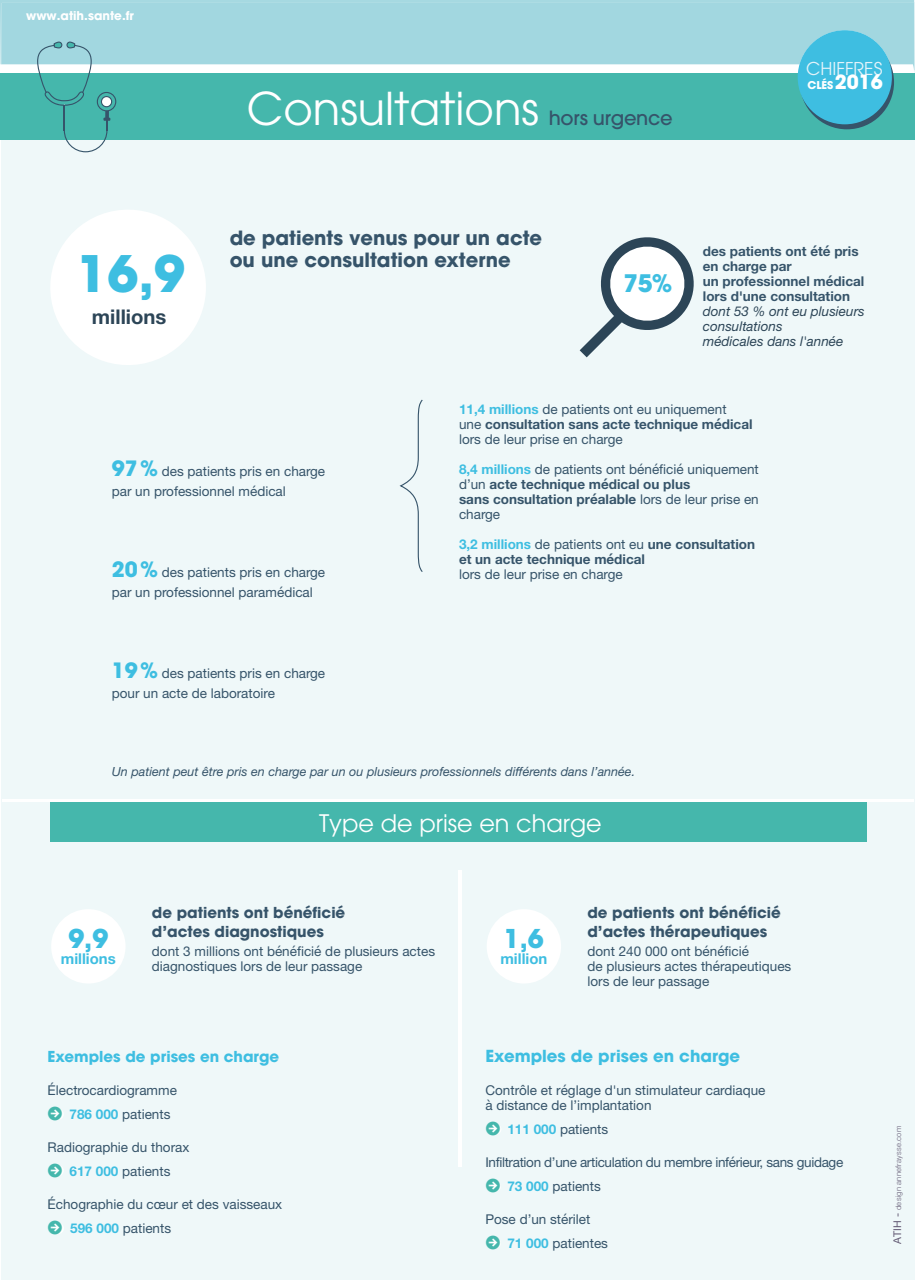
<style>
.page{position:relative;width:915px;height:1280px;background:#fff}
.page>*{position:absolute;margin:0;border:0;box-sizing:border-box;transform-origin:0 0}
.t1{font:700 49.95px "Avant Garde";color:#3ebee1}
.t2{font:45px "Avant Garde";color:#fff}
.t3{font:700 25.8px "Avant Garde";color:#3ebee1}
.t4{font:24px "Avant Garde";color:#fff}
.t5{font:700 24px "Avant Garde";color:#3ebee1}
.t6{font:700 20.25px "Helvetica Neue";color:#2c4557}
.t7{font:700 19.5px/22.5px "Avant Garde";color:#36546a}
.t8{font:500 19.5px "Avant Garde";letter-spacing:-.015em;color:#36546a}
.t9{font:700 19.35px "Avant Garde";color:#fff}
.t10{font:17.55px "Avant Garde";color:#e3f3fa}
.t11{font:700 16.5px "Avant Garde";color:#3ebee1}
.t12{font:700 15px/19.5px "Avant Garde";color:#36546a}
.t13{font:700 15px "Avant Garde";color:#3ebee1}
.t14{font:700 15px "Helvetica Neue";color:#3ebee1}
.t15{font:13.5px/15px "Helvetica Neue";color:#36546a}
.t16{font:700 13.5px/15px "Helvetica Neue";color:#36546a}
.t17{font:13.5px "Helvetica Neue";letter-spacing:-.025em;color:#36546a}
.t18{font:italic 13.5px/15px "Helvetica Neue";color:#2c4557}
.t19{font:italic 12.6px "Helvetica Neue";color:#36546a}
.t20{font:700 12px "Avant Garde";color:#fff}
.t21{font:700 10.65px "Avant Garde";color:#fff}
.t22{font:300 7.65px "Helvetica Neue";letter-spacing:.03em;color:#635a74}
.s1{font-family:"Avant Garde";font-weight:700;font-size:21px;color:#3ebee1}
.s2{font-weight:700;color:#3ebee1}
.s3{font-weight:700}
.s4{color:#3ebee1}
.s5{font-weight:400}
.s6{font-family:"ARS Maquette Pro";font-weight:700;font-size:16.5px;color:#45b7ac}
.s7{font-weight:400;font-size:10.65px}
</style>
<div class="page">
<div style="left:2px;top:3px;width:912px;height:1277px;background:#eff8f9"></div>
<svg style="left:50px;top:210px;width:156px;height:155px"></svg>
<svg style="left:579px;top:237px;width:115px;height:120px"></svg>
<svg style="left:399px;top:400px;width:23px;height:172px"></svg>
<div style="left:0;top:0;width:913px;height:42px;background:#a6d9e1"></div>
<div style="left:2px;top:3px;width:912px;height:39px;background:#a2d7e0"></div>
<div style="left:50px;top:802px;width:816px;height:40px;background:#45b7ac"></div>
<hr style="left:2px;top:799px;width:911px;height:3px;background:#fff">
<div style="left:51px;top:909px;width:74px;height:74px;background:#fff;border-radius:50%"></div>
<div style="left:53px;top:1108px;width:11px;height:12px;background:#fff;border-radius:50%"></div>
<div style="left:53px;top:1165px;width:11px;height:11px;background:#fff;border-radius:50%"></div>
<div style="left:53px;top:1223px;width:11px;height:11px;background:#fff;border-radius:50%"></div>
<div style="left:490px;top:1238px;width:11px;height:10px;background:#fff;border-radius:50%"></div>
<div style="left:486px;top:909px;width:75px;height:74px;background:#fff;border-radius:50%"></div>
<div style="left:490px;top:1124px;width:11px;height:10px;background:#fff;border-radius:50%"></div>
<div style="left:490px;top:1181px;width:11px;height:10px;background:#fff;border-radius:50%"></div>
<hr style="left:458px;top:871px;width:3px;height:296px;background:#fff">
<hr style="left:458px;top:870px;width:3px;height:296px;background:#fff">
<svg style="left:0;top:42px;width:914px;height:110px"></svg>
<svg style="left:799px;top:35px;width:94px;height:94px"></svg>
<div style="left:797px;top:30px;width:94px;height:94px;background:#3ebee1;border-radius:50%"></div>
<p class="t20" style="left:26px;top:8px;width:109px">www.atih.sante.fr</p>
<h2 class="t2" style="left:247px;top:82px;width:293px">Consultations</h2>
<h3 class="t8" style="left:548px;top:106px;width:125px">hors urgence</h3>
<p class="t10" style="left:805px;top:58px;width:78px">CHIFFRES</p>
<h3 class="t9" style="left:834px;top:69px;width:50px">2016</h3>
<p class="t21" style="left:807px;top:78px;width:27px">CLÉS</p>
<h1 class="t1" style="left:77px;top:241px;width:110px">16,9</h1>
<h3 class="t6" style="left:92px;top:301px;width:76px">millions</h3>
<h3 class="t7" style="left:229px;top:226px;width:314px">de patients venus pour un acte ou une consultation externe</h3>
<h3 class="t5" style="left:623px;top:268px;width:50px">75%</h3>
<p class="t16" style="left:702px;top:244px;width:163px">des patients ont été pris en charge par<br>un professionnel médical lors d'une consultation</p>
<p class="t18" style="left:702px;top:305px;width:163px">dont 53 % ont eu plusieurs consultations<br>médicales dans l'année</p>
<p class="t15" style="left:112px;top:463px;width:215px;line-height:19.5px"><span class="s1">97 %</span> des patients pris en charge par un professionnel médical</p>
<p class="t15" style="left:112px;top:563px;width:215px;line-height:19.5px"><span class="s1">20 %</span> des patients pris en charge par un professionnel paramédical</p>
<p class="t15" style="left:112px;top:664px;width:215px;line-height:19.5px"><span class="s1">19 %</span> des patients pris en charge pour un acte de laboratoire</p>
<p class="t15" style="left:459px;top:403px;width:295px"><span class="s2">11,4 millions</span> de patients ont eu uniquement<br>une <span class="s3">consultation sans acte technique médical </span>lors de leur prise en charge</p>
<p class="t15" style="left:459px;top:463px;width:301px"><span class="s2">8,4 millions</span> de patients ont bénéficié uniquement d’un <span class="s3">acte technique médical ou plus<br>sans consultation préalable</span> lors de leur prise en charge</p>
<p class="t16" style="left:459px;top:537px;width:297px"><span class="s4">3,2 millions</span> <span class="s5">de patients ont eu</span> une consultation et un acte technique médical</p>
<p class="t15" style="left:459px;top:568px;width:165px">lors de leur prise en charge</p>
<p class="t19" style="left:112px;top:763px;width:525px">Un patient peut être pris en charge par un ou plusieurs professionnels différents dans l’année.</p>
<h3 class="t3" style="left:68px;top:921px;width:41px">9,9</h3>
<p class="t14" style="left:61px;top:947px;width:56px">millions</p>
<h3 class="t4" style="left:319px;top:809px;width:284px">Type de prise en charge</h3>
<p class="t12" style="left:152px;top:902px;width:195px">de patients ont bénéficié d’actes diagnostiques</p>
<p class="t15" style="left:152px;top:944px;width:284px">dont 3 millions ont bénéficié de plusieurs actes diagnostiques lors de leur passage</p>
<h3 class="t3" style="left:503px;top:921px;width:41px">1,6</h3>
<p class="t14" style="left:500px;top:947px;width:48px">million</p>
<p class="t12" style="left:587px;top:902px;width:195px">de patients ont bénéficié d’actes thérapeutiques</p>
<p class="t15" style="left:587px;top:944px;width:205px">dont 240 000 ont bénéficié<br>de plusieurs actes thérapeutiques lors de leur passage</p>
<p class="t13" style="left:48px;top:1047px;width:233px">Exemples de prises en charge</p>
<p class="t15" style="left:48px;top:1084px;width:131px">Électrocardiogramme</p>
<p class="t15" style="left:48px;top:1108px;width:124px"><span class="s6">→</span> <span class="s2">786 000</span> patients</p>
<p class="t15" style="left:48px;top:1141px;width:143px">Radiographie du thorax</p>
<p class="t15" style="left:48px;top:1165px;width:124px"><span class="s6">→</span> <span class="s2">617 000</span> patients</p>
<p class="t15" style="left:48px;top:1198px;width:236px">Échographie du cœur et des vaisseaux</p>
<p class="t15" style="left:48px;top:1222px;width:125px"><span class="s6">→</span> <span class="s2">596 000</span> patients</p>
<p class="t11" style="left:485px;top:1046px;width:256px">Exemples de prises en charge</p>
<p class="t15" style="left:485px;top:1084px;width:281px">Contrôle et réglage d'un stimulateur cardiaque à distance de l’implantation</p>
<p class="t15" style="left:485px;top:1123px;width:124px"><span class="s6">→</span> <span class="s2">111 000</span> patients</p>
<p class="t17" style="left:485px;top:1153px;width:359px">Infiltration d’une articulation du membre inférieur, sans guidage</p>
<p class="t15" style="left:485px;top:1180px;width:117px"><span class="s6">→</span> <span class="s2">73 000</span> patients</p>
<p class="t15" style="left:485px;top:1213px;width:106px">Pose d’un stérilet</p>
<p class="t15" style="left:485px;top:1237px;width:124px"><span class="s6">→</span> <span class="s2">71 000</span> patientes</p>
<p class="t22" style="left:891px;top:1243px;width:119px;rotate:-90deg"><span class="s7">ATIH -</span> design annefraysse.com</p>
</div>
